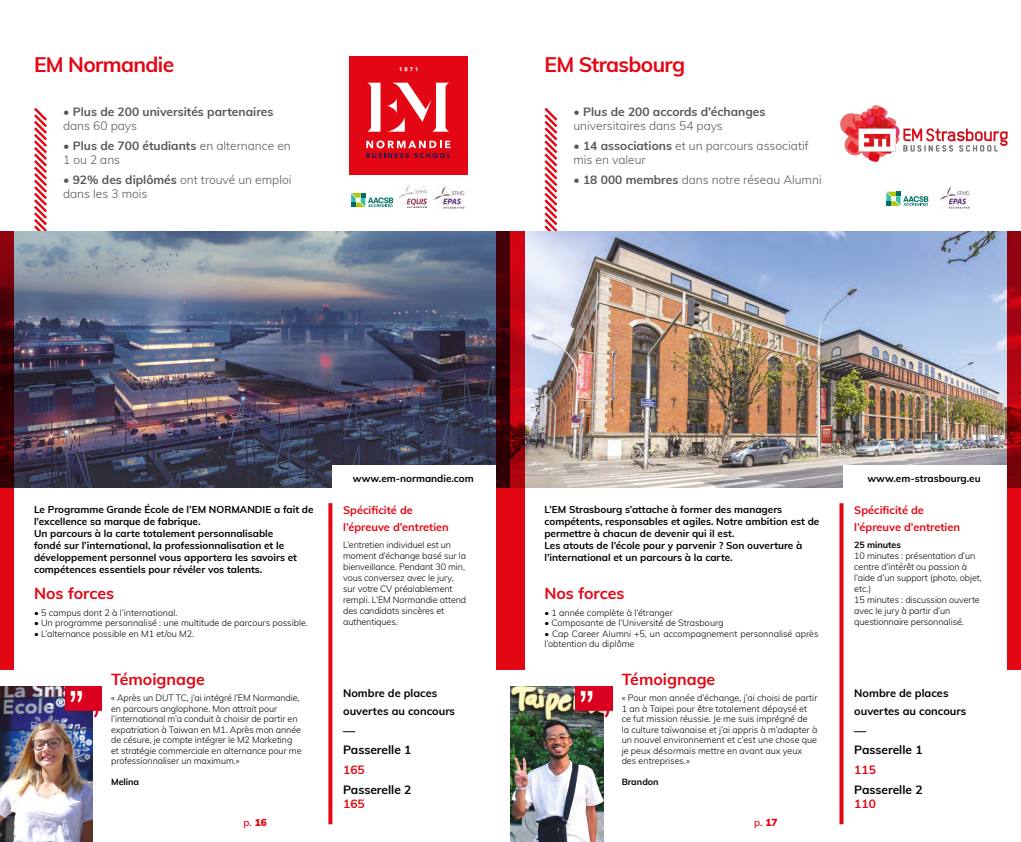
<style>
.page{position:relative;width:1021px;height:842px;background:#fff}
.page>*{position:absolute;margin:0;border:0;box-sizing:border-box;transform-origin:0 0}
.t1{font:700 21px "Muli";letter-spacing:-.03em;color:#e30613}
.t2{font:700 16px "Muli";color:#e30613}
.t3{font:300 12px/14px "Muli";color:#575756}
.t4{font:700 12px "Muli";color:#575756}
.t5{font:700 12px/19.7px "Muli";color:#000}
.t6{font:700 12px "Muli";color:#e30613}
.t7{font:700 11px/16.7px "Muli";color:#e30613}
.t8{font:700 11px/18px "Muli";color:#000}
.t9{font:700 10px/12px "Muli";color:#000}
.t10{font:600 10px "Muli";color:#e30613}
.t11{font:300 9px/11px "Muli";letter-spacing:-.01em;color:#000}
.t12{font:700 9px "Muli";letter-spacing:-.01em;color:#000}
.s1{font-weight:700}
.s2{font-weight:900}
</style>
<div class="page">
<svg style="left:31px;top:107px;width:19px;height:381px"></svg>
<img style="left:14px;top:231px;width:482px;height:256px">
<img style="left:399px;top:186px;width:28px;height:21px">
<svg style="left:351px;top:193px;width:42px;height:14px"></svg>
<svg style="left:328px;top:503px;width:4px;height:321px"></svg>
<div style="left:349px;top:56px;width:118px;height:118px;background:#e30613"></div>
<svg style="left:367px;top:83px;width:13px;height:49px"></svg>
<svg style="left:387px;top:83px;width:62px;height:49px"></svg>
<svg style="left:366px;top:140px;width:84px;height:18px"></svg>
<svg style="left:399px;top:67px;width:18px;height:4px"></svg>
<div style="left:332px;top:465px;width:164px;height:23px;background:#fff"></div>
<svg style="left:886px;top:192px;width:42px;height:14px"></svg>
<svg style="left:839px;top:503px;width:4px;height:321px"></svg>
<svg style="left:542px;top:107px;width:18px;height:381px"></svg>
<img style="left:840px;top:105px;width:167px;height:56px">
<img style="left:524px;top:231px;width:482px;height:256px">
<div style="left:843px;top:465px;width:163px;height:23px;background:#fff"></div>
<img style="left:0;top:686px;width:93px;height:156px">
<img style="left:434px;top:187px;width:31px;height:22px">
<img style="left:940px;top:187px;width:30px;height:22px">
<img style="left:65px;top:686px;width:37px;height:32px">
<svg style="left:0;top:231px;width:14px;height:438px;background:#89030c"></svg>
<svg style="left:496px;top:231px;width:28px;height:438px;background:#a3040e"></svg>
<svg style="left:1006px;top:231px;width:14px;height:438px;background:#bc141f"></svg>
<img style="left:510px;top:686px;width:93px;height:156px">
<img style="left:575px;top:686px;width:37px;height:32px">
<h1 class="t1" style="left:34px;top:49px;width:142px">EM Normandie</h1>
<h3 class="t4" style="left:63px;top:103px;width:212px">• Plus de 200 universités partenaires</h3>
<h3 class="t3" style="left:63px;top:118px;width:75px">dans 60 pays</h3>
<h3 class="t3" style="left:63px;top:138px;width:229px"><span class="s1">• Plus de 700 étudiants</span> en alternance en<br>1 ou 2 ans</h3>
<h3 class="t3" style="left:63px;top:172px;width:230px"><span class="s1">• 92% des diplômés</span> ont trouvé un emploi dans les 3 mois</h3>
<h1 class="t1" style="left:544px;top:49px;width:142px">EM Strasbourg</h1>
<h3 class="t4" style="left:573px;top:103px;width:193px">• Plus de 200 accords d’échanges</h3>
<h3 class="t3" style="left:573px;top:118px;width:151px">universitaires dans 54 pays</h3>
<h3 class="t3" style="left:573px;top:138px;width:237px"><span class="s1">• 14 associations</span> et un parcours associatif mis en valeur</h3>
<h3 class="t3" style="left:573px;top:172px;width:250px"><span class="s1">• 18 000 membres</span> dans notre réseau Alumni</h3>
<p class="t9" style="left:353px;top:472px;width:123px">www.em-normandie.com</p>
<p class="t9" style="left:34px;top:503px;width:281px">Le Programme Grande École de l’EM NORMANDIE a fait de l’excellence sa marque de fabrique.<br>Un parcours à la carte totalement personnalisable<br>fondé sur l’international, la professionnalisation et le développement personnel vous apportera les savoirs et compétences essentiels pour révéler vos talents.</p>
<p class="t7" style="left:343px;top:501px;width:107px">Spécificité de l’épreuve d’entretien</p>
<p class="t11" style="left:343px;top:538px;width:125px">L’entretien individuel est un moment d’échange basé sur la bienveillance. Pendant 30 min, vous conversez avec le jury, sur votre CV préalablement rempli. L’EM Normandie attend des candidats sincères et authentiques.</p>
<h2 class="t2" style="left:34px;top:582px;width:82px">Nos forces</h2>
<p class="t11" style="left:34px;top:606px;width:145px">• 5 campus dont 2 à l’international.</p>
<p class="t11" style="left:34px;top:617px;width:275px">• Un programme personnalisé : une multitude de parcours possible.</p>
<p class="t11" style="left:34px;top:627px;width:162px">• L’alternance possible en M1 et/ou M2.</p>
<h2 class="t2" style="left:111px;top:668px;width:95px">Témoignage</h2>
<p class="t11" style="left:111px;top:692px;width:192px;line-height:10.5px">« Après un DUT TC, j’ai intégré l’EM Normandie, en parcours anglophone. Mon attrait pour l’international m’a conduit à choisir de partir en expatriation à Taiwan en M1. Après mon année de césure, je compte intégrer le M2 Marketing et stratégie commerciale en alternance pour me professionnaliser un maximum.»</p>
<p class="t12" style="left:111px;top:775px;width:29px">Melina</p>
<p class="t8" style="left:343px;top:683px;width:113px">Nombre de places ouvertes au concours</p>
<h3 class="t5" style="left:343px;top:720px;width:70px">—<br>Passerelle 1</h3>
<h3 class="t6" style="left:343px;top:761px;width:23px">165</h3>
<h3 class="t5" style="left:343px;top:779px;width:70px">Passerelle 2</h3>
<h3 class="t6" style="left:343px;top:794px;width:23px">165</h3>
<p class="t9" style="left:867px;top:472px;width:115px">www.em-strasbourg.eu</p>
<p class="t9" style="left:544px;top:503px;width:276px">L’EM Strasbourg s’attache à former des managers compétents, responsables et agiles. Notre ambition est de permettre à chacun de devenir qui il est.<br>Les atouts de l’école pour y parvenir ? Son ouverture à l’international et un parcours à la carte.</p>
<p class="t7" style="left:854px;top:501px;width:107px">Spécificité de l’épreuve d’entretien</p>
<p class="t12" style="left:854px;top:538px;width:48px">25 minutes</p>
<p class="t11" style="left:854px;top:549px;width:129px">10 minutes : présentation d’un centre d’intérêt ou passion à l’aide d’un support (photo, objet, etc.)<br>15 minutes : discussion ouverte avec le jury à partir d’un questionnaire personnalisé.</p>
<h2 class="t2" style="left:544px;top:582px;width:82px">Nos forces</h2>
<p class="t11" style="left:544px;top:606px;width:130px">• 1 année complète à l’étranger</p>
<p class="t11" style="left:544px;top:617px;width:181px">• Composante de l’Université de Strasbourg</p>
<p class="t11" style="left:544px;top:628px;width:275px;line-height:10.5px">• Cap Career Alumni +5, un accompagnement personnalisé après l’obtention du diplôme</p>
<h2 class="t2" style="left:621px;top:668px;width:95px">Témoignage</h2>
<p class="t11" style="left:621px;top:692px;width:197px;line-height:10.5px">« Pour mon année d’échange, j’ai choisi de partir 1 an à Taipei pour être totalement dépaysé et ce fut mission réussie. Je me suis imprégné de<br>la culture taïwanaise et j’ai appris à m’adapter à un nouvel environnement et c’est une chose que je peux désormais mettre en avant aux yeux des entreprises.»</p>
<p class="t12" style="left:621px;top:775px;width:38px">Brandon</p>
<p class="t8" style="left:854px;top:683px;width:113px">Nombre de places ouvertes au concours</p>
<h3 class="t5" style="left:854px;top:720px;width:70px">—<br>Passerelle 1</h3>
<h3 class="t6" style="left:854px;top:761px;width:23px">115</h3>
<h3 class="t5" style="left:854px;top:779px;width:70px">Passerelle 2</h3>
<h3 class="t6" style="left:854px;top:794px;width:23px">110</h3>
<p class="t10" style="left:244px;top:815px;width:25px">p. <span class="s2">16</span></p>
<p class="t10" style="left:754px;top:815px;width:25px">p. <span class="s2">17</span></p>
</div>
